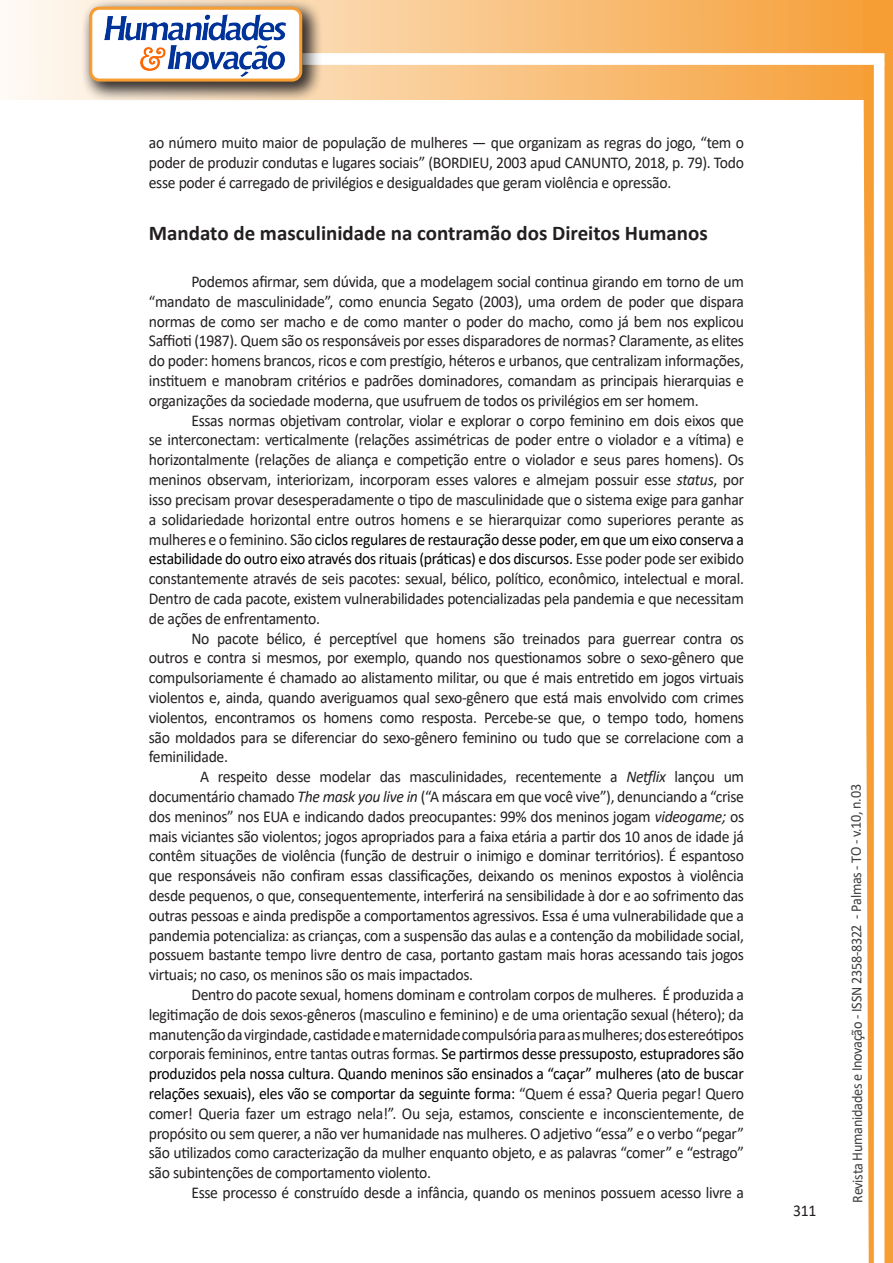
<style>
.page{position:relative;width:893px;height:1263px;background:#fff}
.page>*{position:absolute;margin:0;border:0;box-sizing:border-box;transform-origin:0 0}
.Titulo_2{font:700 21px "Calibri";color:#231f20}
.texto{font:16.5px/19.8px "Calibri";letter-spacing:-.02em;color:#231f20;text-align:justify;scale:.95 1}
.t1{font:15px "Calibri";letter-spacing:-.025em;color:#3e3e3f;scale:.95 1}
.s1{font-style:italic}
.s2{color:#000}
</style>
<div class="page">
<svg style="left:5px;top:0;width:858px;height:100px;background:#f9c484"></svg>
<div style="left:302px;top:53px;width:582px;height:12px;background:#fff;border:2px solid #fff"></div>
<svg style="left:863px;top:0;width:30px;height:1263px"></svg>
<div style="left:81px;top:0;width:241px;height:102px;background:#231f20;opacity:.75"></div>
<div style="left:91px;top:8px;width:210px;height:72px;background:#fff;border-radius:9px"></div>
<img style="left:104px;top:14px;width:181px;height:62px">
<div style="left:89px;top:7px;width:213px;height:75px;border:3px solid #f69e34;border-radius:9px"></div>
<p class="texto" style="left:149px;top:133px;width:628px">ao número muito maior de população de mulheres — que organizam as regras do jogo, “tem o poder de produzir condutas e lugares sociais” (BORDIEU, 2003 apud CANUNTO, 2018, p. 79). Todo esse poder é carregado de privilégios e desigualdades que geram violência e opressão.</p>
<p class="Titulo_2" style="left:149px;top:218px;width:561px">Mandato de masculinidade na contramão dos Direitos Humanos</p>
<p class="texto" style="left:149px;top:271px;width:628px;text-indent:43px">Podemos afirmar, sem dúvida, que a modelagem social continua girando em torno de um “mandato de masculinidade”, como enuncia Segato (2003), uma ordem de poder que dispara normas de como ser macho e de como manter o poder do macho, como já bem nos explicou Saffioti (1987). Quem são os responsáveis por esses disparadores de normas? Claramente, as elites do poder: homens brancos, ricos e com prestígio, héteros e urbanos, que centralizam informações, instituem e manobram critérios e padrões dominadores, comandam as principais hierarquias e organizações da sociedade moderna, que usufruem de todos os privilégios em ser homem.</p>
<p class="texto" style="left:149px;top:410px;width:628px;text-indent:43px">Essas normas objetivam controlar, violar e explorar o corpo feminino em dois eixos que se interconectam: verticalmente (relações assimétricas de poder entre o violador e a vítima) e horizontalmente (relações de aliança e competição entre o violador e seus pares homens). Os meninos observam, interiorizam, incorporam esses valores e almejam possuir esse <span class="s1">status</span>, por isso precisam provar desesperadamente o tipo de masculinidade que o sistema exige para ganhar a solidariedade horizontal entre outros homens e se hierarquizar como superiores perante as mulheres e o feminino. São <span class="s2">ciclos regulares de restauração desse poder, em que um eixo conserva a estabilidade do outro eixo através dos rituais (práticas) e dos discursos.</span> Esse poder pode ser exibido constantemente através de seis pacotes: sexual, bélico, político, econômico, intelectual e moral.<br>Dentro de cada pacote, existem vulnerabilidades potencializadas pela pandemia e que necessitam de ações de enfrentamento.</p>
<p class="texto" style="left:149px;top:628px;width:628px;text-indent:43px">No pacote bélico, é perceptível que homens são treinados para guerrear contra os outros e contra si mesmos, por exemplo, quando nos questionamos sobre o sexo-gênero que compulsoriamente é chamado ao alistamento militar, ou que é mais entretido em jogos virtuais violentos e, ainda, quando averiguamos qual sexo-gênero que está mais envolvido com crimes violentos, encontramos os homens como resposta. Percebe-se que, o tempo todo, homens são moldados para se diferenciar do sexo-gênero feminino ou tudo que se correlacione com a feminilidade.</p>
<p class="texto" style="left:149px;top:766px;width:628px;text-indent:51px">A respeito desse modelar das masculinidades, recentemente a <span class="s1">Netflix</span> lançou um documentário chamado <span class="s1">The mask you live in</span> (“A máscara em que você vive”), denunciando a “crise dos meninos” nos EUA e indicando dados preocupantes: 99% dos meninos jogam <span class="s1">videogame;</span> os mais viciantes são violentos; jogos apropriados para a faixa etária a partir dos 10 anos de idade já contêm situações de violência (função de destruir o inimigo e dominar territórios). É espantoso que responsáveis não confiram essas classificações, deixando os meninos expostos à violência desde pequenos, o que, consequentemente, interferirá na sensibilidade à dor e ao sofrimento das outras pessoas e ainda predispõe a comportamentos agressivos. Essa é uma vulnerabilidade que a pandemia potencializa: as crianças, com a suspensão das aulas e a contenção da mobilidade social, possuem bastante tempo livre dentro de casa, portanto gastam mais horas acessando tais jogos virtuais; no caso, os meninos são os mais impactados.</p>
<p class="texto" style="left:149px;top:984px;width:628px;text-indent:43px">Dentro do pacote sexual, homens dominam e controlam corpos de mulheres. É produzida a legitimação de dois sexos-gêneros (masculino e feminino) e de uma orientação sexual (hétero); da manutenção da virgindade, castidade e maternidade compulsória para as mulheres; dos estereótipos corporais femininos, entre tantas outras formas. <span class="s2">Se partirmos desse pressuposto, estupradores são produzidos pela nossa cultura. Quando meninos são ensinados a “caçar” mulheres (ato de buscar relações sexuais), eles vão se comportar da seguinte forma:</span> “Quem é essa? Queria pegar! Quero comer! Queria fazer um estrago nela!”. Ou seja, estamos, consciente e inconscientemente, de propósito ou sem querer, a não ver humanidade nas mulheres. O adjetivo “essa” e o verbo “pegar” são utilizados como caracterização da mulher enquanto objeto, e as palavras “comer” e “estrago” são subintenções de comportamento violento.</p>
<p class="texto" style="left:191px;top:1182px;width:583px">Esse processo é construído desde a infância, quando os meninos possuem acesso livre a</p>
<p class="texto" style="left:793px;top:1200px;width:26px">311</p>
<p class="t1" style="left:846px;top:1203px;width:442px;rotate:-90deg">Revista Humanidades e Inovação - ISSN 2358-8322 - Palmas - TO - v.10, n.03</p>
</div>
